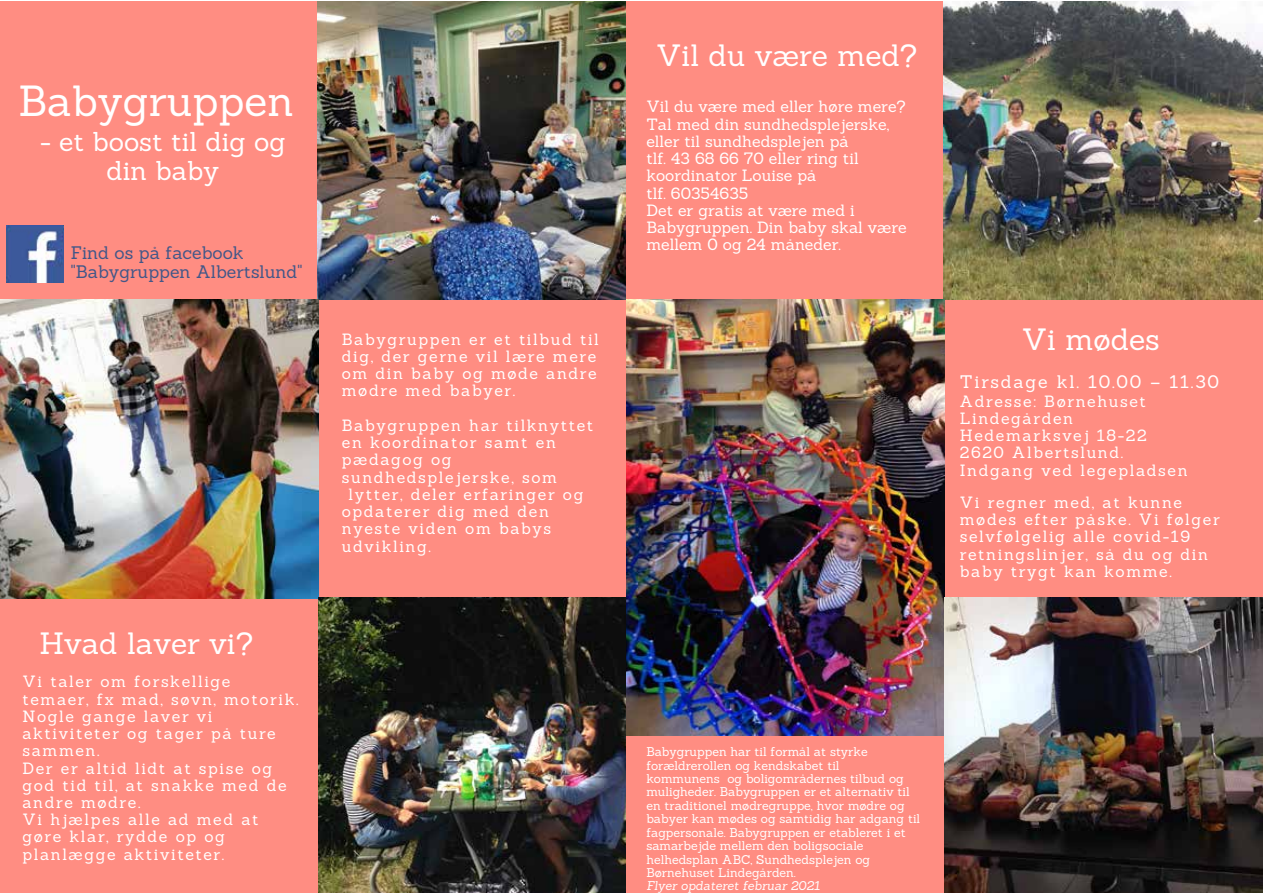
<style>
.page{position:relative;width:1263px;height:893px;background:#fff}
.page>*{position:absolute;margin:0;border:0;box-sizing:border-box;transform-origin:0 0}
.t1{font:42.45px "Sanchez";color:#fff}
.t2{font:30px "Sanchez";color:#fff}
.t3{font:26.55px/29.2px "Sanchez";color:#fff;text-align:center}
.t4{font:17.7px/18.6px "Sanchez";color:#415788}
.t5{font:17.7px "Sanchez";letter-spacing:.1em;color:#fff}
.t6{font:15.9px/17.2px "Sanchez";letter-spacing:.1em;color:#fff}
.t7{font:15.9px/17.2px "Sanchez";color:#fff}
.t8{font:12.45px/13.4px "Sanchez";color:#fff}
.s1{font-style:italic}
</style>
<div class="page">
<div style="left:0;top:2px;width:637px;height:891px;background:#ff8d82"></div>
<img style="left:318px;top:2px;width:308px;height:298px">
<img style="left:0;top:300px;width:318px;height:298px">
<img style="left:318px;top:598px;width:308px;height:295px">
<img style="left:6px;top:226px;width:57px;height:57px">
<div style="left:626px;top:2px;width:637px;height:891px;background:#ff8d82"></div>
<img style="left:944px;top:2px;width:319px;height:298px">
<img style="left:626px;top:300px;width:318px;height:436px">
<img style="left:944px;top:598px;width:319px;height:295px">
<h1 class="t1" style="left:18px;top:74px;width:277px">Babygruppen</h1>
<h3 class="t3" style="left:40px;top:127px;width:247px">- et boost til dig og din baby</h3>
<p class="t4" style="left:71px;top:243px;width:233px">Find os på facebook "Babygruppen Albertslund"</p>
<h2 class="t2" style="left:40px;top:624px;width:215px">Hvad laver vi?</h2>
<p class="t6" style="left:22px;top:673px;width:277px">Vi taler om forskellige temaer, fx mad, søvn, motorik.<br>Nogle gange laver vi aktiviteter og tager på ture sammen.<br>Der er altid lidt at spise og god tid til, at snakke med de andre mødre.<br>Vi hjælpes alle ad med at gøre klar, rydde op og planlægge aktiviteter.</p>
<p class="t6" style="left:342px;top:330px;width:259px">Babygruppen er et tilbud til dig, der gerne vil lære mere om din baby og møde andre mødre med babyer.</p>
<p class="t6" style="left:342px;top:416px;width:253px">Babygruppen har tilknyttet</p>
<p class="t6" style="left:342px;top:434px;width:215px">en koordinator samt en</p>
<p class="t6" style="left:342px;top:451px;width:111px">pædagog og</p>
<p class="t6" style="left:342px;top:468px;width:217px">sundhedsplejerske, som</p>
<p class="t6" style="left:348px;top:485px;width:236px">lytter, deler erfaringer og</p>
<p class="t6" style="left:342px;top:503px;width:209px">opdaterer dig med den</p>
<p class="t6" style="left:342px;top:520px;width:211px">nyeste viden om babys</p>
<p class="t6" style="left:342px;top:537px;width:90px">udvikling.</p>
<h2 class="t2" style="left:656px;top:36px;width:263px">Vil du være med?</h2>
<p class="t7" style="left:646px;top:98px;width:262px">Vil du være med eller høre mere?<br>Tal med din sundhedsplejerske, eller til sundhedsplejen på<br>tlf. 43 68 66 70 eller ring til koordinator Louise på<br>tlf. 60354635<br>Det er gratis at være med i<br>Babygruppen. Din baby skal være mellem 0 og 24 måneder.</p>
<h2 class="t2" style="left:1022px;top:320px;width:140px">Vi mødes</h2>
<p class="t5" style="left:960px;top:370px;width:261px">Tirsdage kl. 10.00 – 11.30</p>
<p class="t6" style="left:960px;top:392px;width:229px">Adresse: Børnehuset<br>Lindegården<br>Hedemarksvej 18-22<br>2620 Albertslund.<br>Indgang ved legepladsen</p>
<p class="t6" style="left:960px;top:493px;width:261px">Vi regner med, at kunne mødes efter påske. Vi følger selvfølgelig alle covid-19 retningslinjer, så du og din baby trygt kan komme.</p>
<p class="t8" style="left:646px;top:745px;width:275px">Babygruppen har til formål at styrke forældrerollen og kendskabet til<br>kommunens og boligområdernes tilbud og muligheder. Babygruppen er et alternativ til en traditionel mødregruppe, hvor mødre og babyer kan mødes og samtidig har adgang til fagpersonale. Babygruppen er etableret i et samarbejde mellem den boligsociale helhedsplan ABC, Sundhedsplejen og Børnehuset Lindegården<span class="s1">.<br>Flyer opdateret februar 2021</span></p>
</div>
